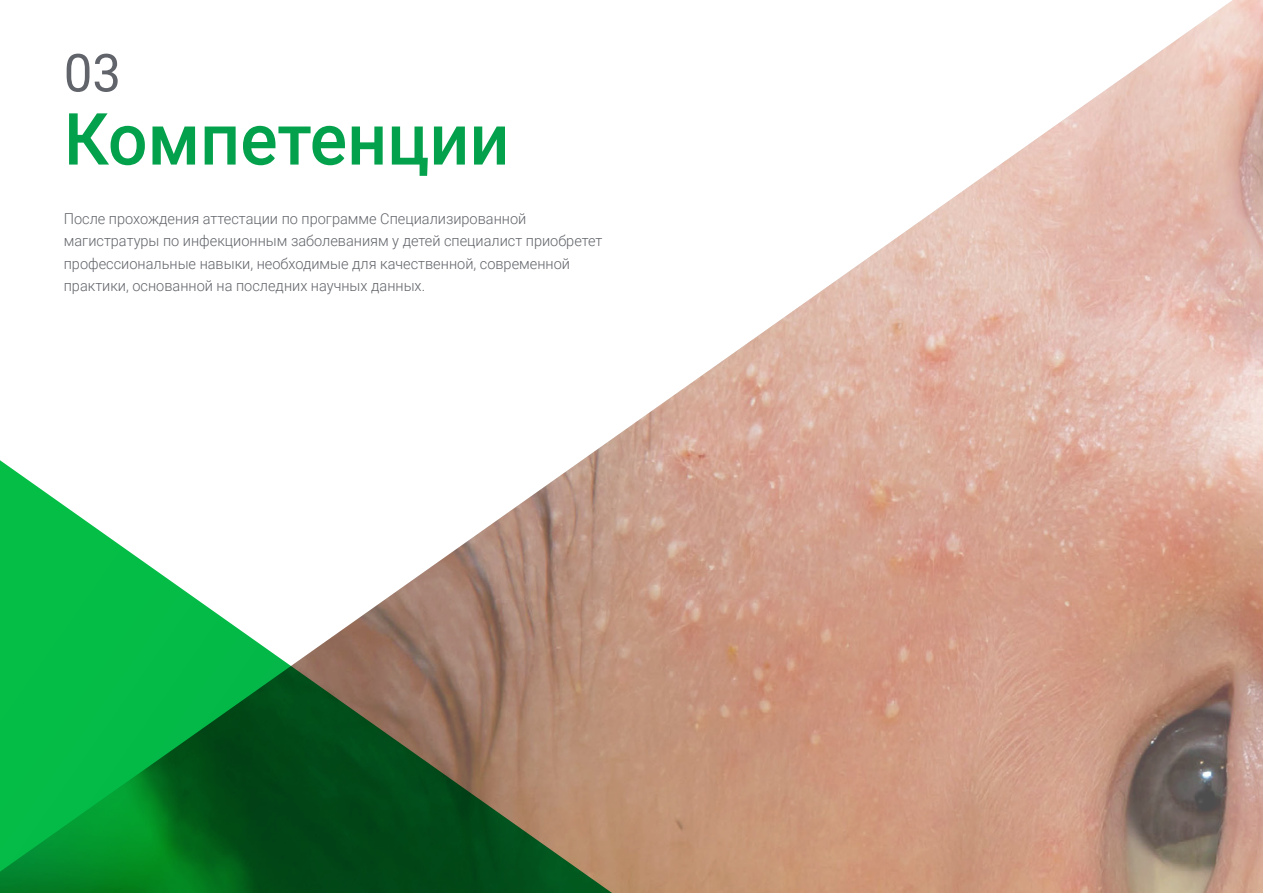
<style>
.page{position:relative;width:1263px;height:893px;background:#fff}
.page>*{position:absolute;margin:0;border:0;box-sizing:border-box;transform-origin:0 0}
.t1{font:500 72px "Roboto";color:#04a14d}
.t2{font:52.5px "Roboto";color:#61646a}
.t3{font:300 15px/22.5px "Roboto";color:#61646a}
</style>
<div class="page">
<img style="left:602px;top:0;width:661px;height:893px">
<svg style="left:0;top:446px;width:642px;height:447px"></svg>
<h2 class="t2" style="left:64px;top:36px;width:59px">03</h2>
<h1 class="t1" style="left:64px;top:89px;width:447px">Компетенции</h1>
<p class="t3" style="left:64px;top:207px;width:540px">После прохождения аттестации по программе Специализированной магистратуры по инфекционным заболеваниям у детей специалист приобретет профессиональные навыки, необходимые для качественной, современной практики, основанной на последних научных данных.</p>
</div>
